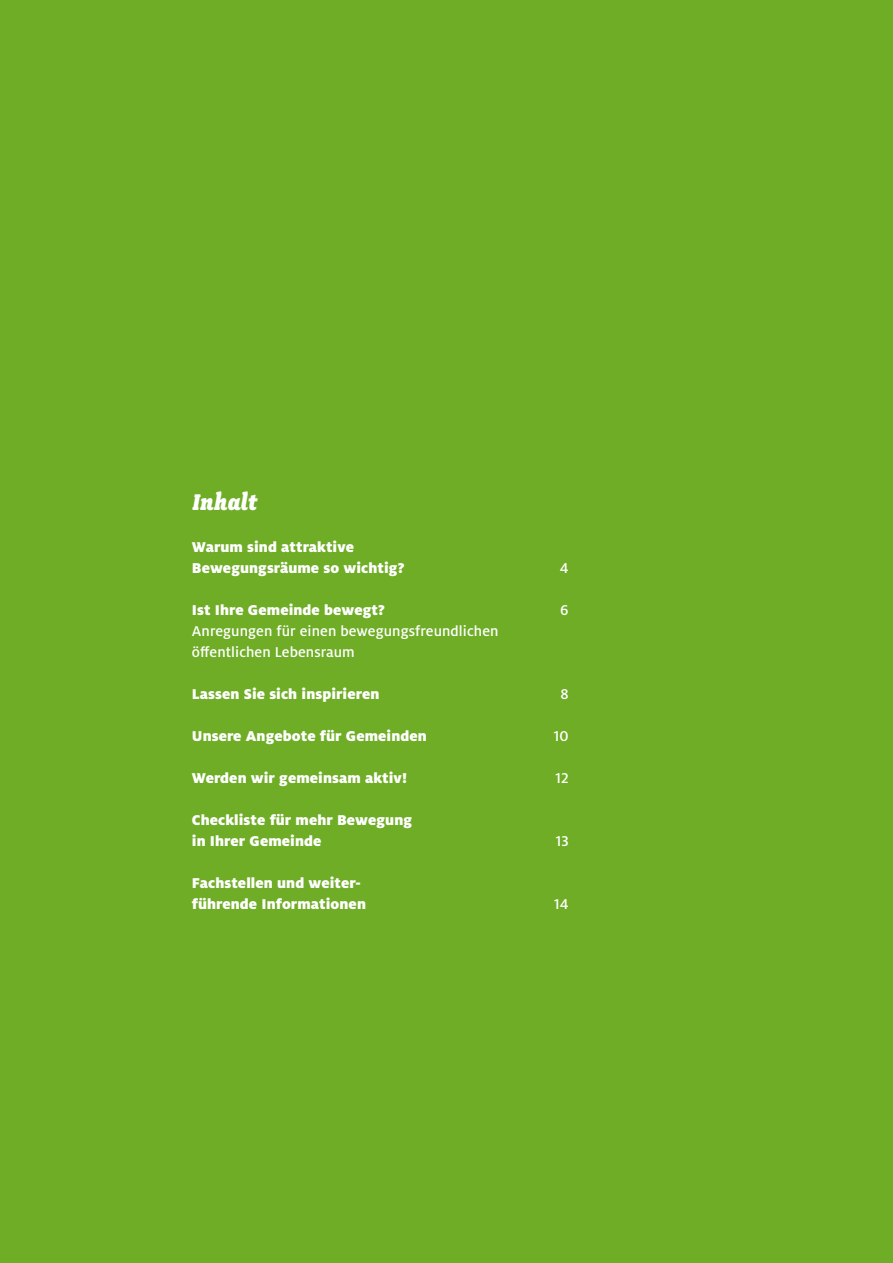
<style>
.page{position:relative;width:893px;height:1263px;background:#6ead25}
.page>*{position:absolute;margin:0;border:0;box-sizing:border-box;transform-origin:0 0}
.t1{font:italic 900 25.5px "Fairplex Narrow";letter-spacing:.01em;color:#fff}
.t2{font:900 15.75px/21px "Milo OT";letter-spacing:.005em;color:#fff}
.t3{font:500 15.75px/21px "Milo OT";letter-spacing:.005em;color:#fff}
</style>
<div class="page">
<h1 class="t1" style="left:192px;top:487px;width:66px">Inhalt</h1>
<p class="t2" style="left:192px;top:537px;width:214px">Warum sind attraktive<br>Bewegungsräume so wichtig?</p>
<p class="t3" style="left:560px;top:558px;width:10px">4</p>
<p class="t2" style="left:192px;top:600px;width:194px">Ist Ihre Gemeinde bewegt?</p>
<p class="t3" style="left:560px;top:600px;width:10px">6</p>
<p class="t3" style="left:192px;top:621px;width:308px">Anregungen für einen bewegungsfreundlichen öffentlichen Lebensraum</p>
<p class="t2" style="left:192px;top:684px;width:189px">Lassen Sie sich inspirieren</p>
<p class="t3" style="left:560px;top:684px;width:10px">8</p>
<p class="t2" style="left:192px;top:726px;width:236px">Unsere Angebote für Gemeinden</p>
<p class="t3" style="left:554px;top:726px;width:16px">10</p>
<p class="t2" style="left:192px;top:768px;width:217px">Werden wir gemeinsam aktiv!</p>
<p class="t3" style="left:556px;top:768px;width:15px">12</p>
<p class="t2" style="left:192px;top:810px;width:222px">Checkliste für mehr Bewegung in Ihrer Gemeinde</p>
<p class="t3" style="left:556px;top:831px;width:14px">13</p>
<p class="t2" style="left:192px;top:873px;width:176px">Fachstellen und weiter&shy;führende Informationen</p>
<p class="t3" style="left:554px;top:894px;width:16px">14</p>
</div>
